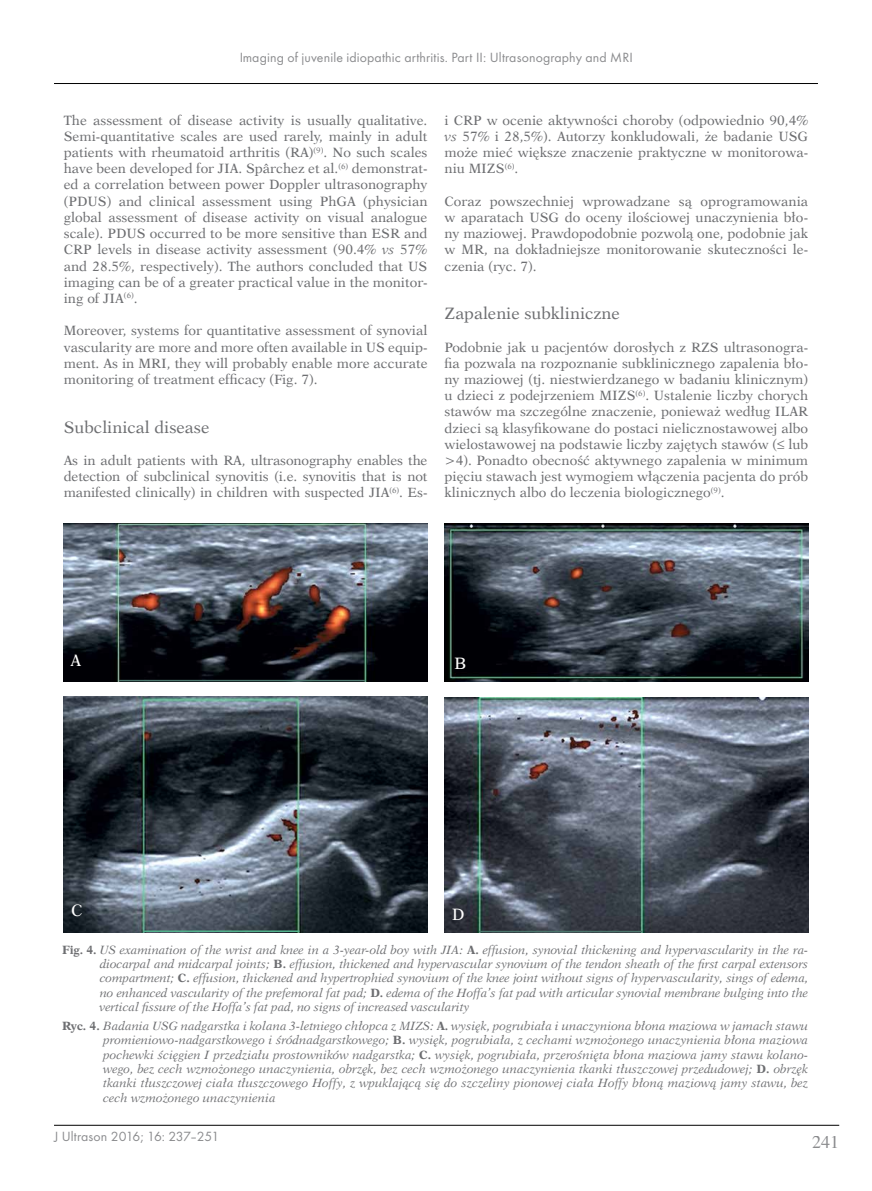
<style>
.page{position:relative;width:872px;height:1191px;background:#fff}
.page>*{position:absolute;margin:0;border:0;box-sizing:border-box;transform-origin:0 0}
.t1{font:18px "Times";color:#6d6e71}
.t2{font:16.5px "Dutch 823 EU";color:#6d6e71}
.t3{font:16.5px "Dutch 823 EU";color:#fff}
.t4{font:13.8px "Futura TCE";letter-spacing:.01em;color:#6d6e71}
.t5{font:13.5px/16.2px "Dutch 823 EU";color:#6d6e71;text-align:justify}
.t6{font:italic 12px/14.4px "Dutch 823 EU";letter-spacing:-.005em;color:#6d6e71;text-align:justify}
.s1{font-style:italic}
.s2{font-weight:700;font-style:normal}
</style>
<div class="page">
<hr style="left:54px;top:1125px;width:785px;height:1px;background:#000">
<hr style="left:54px;top:83px;width:764px;height:1px;background:#000">
<img style="left:64px;top:523px;width:363px;height:158px">
<img style="left:444px;top:697px;width:364px;height:235px">
<hr style="left:479px;top:930px;width:163px;height:2px;background:#4b746b">
<hr style="left:119px;top:680px;width:246px;height:1px;background:#4b746b">
<img style="left:64px;top:697px;width:363px;height:235px">
<img style="left:444px;top:523px;width:364px;height:158px">
<hr style="left:144px;top:930px;width:155px;height:2px;background:#53b28d">
<p class="t4" style="left:239px;top:49px;width:395px">Imaging of juvenile idiopathic arthritis. Part II: Ultrasonography and MRI</p>
<p class="t5" style="left:64px;top:112px;width:365px">The assessment of disease activity is usually qualitative.<br>Semi-quantitative scales are used rarely, mainly in adult patients with rheumatoid arthritis (RA)<sup>(9)</sup>. No such scales have been developed for JIA. Spârchez et al.<sup>(6)</sup> demonstrat&shy;ed a correlation between power Doppler ultrasonography (PDUS) and clinical assessment using PhGA (physician global assessment of disease activity on visual analogue scale). PDUS occurred to be more sensitive than ESR and CRP levels in disease activity assessment (90.4% <span class="s1">vs</span> 57% and 28.5%, respectively). The authors concluded that US imaging can be of a greater practical value in the monitor&shy;ing of JIA<sup>(6)</sup>.</p>
<p class="t5" style="left:64px;top:323px;width:365px">Moreover, systems for quantitative assessment of synovial vascularity are more and more often available in US equip&shy;ment. As in MRI, they will probably enable more accurate monitoring of treatment efficacy (Fig. 7).</p>
<p class="t2" style="left:64px;top:417px;width:147px">Subclinical disease</p>
<p class="t5" style="left:64px;top:452px;width:365px">As in adult patients with RA, ultrasonography enables the detection of subclinical synovitis (i.e. synovitis that is not manifested clinically) in children with suspected JIA<sup>(6)</sup>. Es-</p>
<p class="t5" style="left:444px;top:112px;width:365px">i CRP w ocenie aktywności choroby (odpowiednio 90,4% <span class="s1">vs</span> 57% i 28,5%). Autorzy konkludowali, że badanie USG może mieć większe znaczenie praktyczne w monitorowa&shy;niu MIZS<sup>(6)</sup>.</p>
<p class="t5" style="left:444px;top:193px;width:365px">Coraz powszechniej wprowadzane są oprogramowania w aparatach USG do oceny ilościowej unaczynienia bło&shy;ny maziowej. Prawdopodobnie pozwolą one, podobnie jak w MR, na dokładniejsze monitorowanie skuteczności le&shy;czenia (ryc. 7).</p>
<p class="t2" style="left:444px;top:303px;width:177px">Zapalenie subkliniczne</p>
<p class="t5" style="left:444px;top:339px;width:365px">Podobnie jak u pacjentów dorosłych z RZS ultrasonogra&shy;fia pozwala na rozpoznanie subklinicznego zapalenia bło&shy;ny maziowej (tj. niestwierdzanego w badaniu klinicznym) u dzieci z podejrzeniem MIZS<sup>(6)</sup>. Ustalenie liczby chorych stawów ma szczególne znaczenie, ponieważ według ILAR dzieci są klasyfikowane do postaci nielicznostawowej albo wielostawowej na podstawie liczby zajętych stawów (≤ lub &gt;4). Ponadto obecność aktywnego zapalenia w minimum pięciu stawach jest wymogiem włączenia pacjenta do prób klinicznych albo do leczenia biologicznego<sup>(9)</sup>.</p>
<p class="t3" style="left:71px;top:650px;width:12px">A</p>
<p class="t3" style="left:454px;top:652px;width:14px">B</p>
<p class="t3" style="left:71px;top:900px;width:13px">C</p>
<p class="t3" style="left:452px;top:903px;width:14px">D</p>
<p class="t6" style="left:100px;top:942px;width:710px;text-indent:-37px"><span class="s2">Fig. 4.</span> US examination of the wrist and knee in a 3-year-old boy with JIA: <span class="s2">A.</span> effusion, synovial thickening and hypervascularity in the ra&shy;diocarpal and midcarpal joints; <span class="s2">B.</span> effusion, thickened and hypervascular synovium of the tendon sheath of the first carpal extensors compartment; <span class="s2">C.</span> effusion, thickened and hypertrophied synovium of the knee joint without signs of hypervascularity, sings of edema, no enhanced vascularity of the prefemoral fat pad; <span class="s2">D.</span> edema of the Hoffa’s fat pad with articular synovial membrane bulging into the vertical fissure of the Hoffa’s fat pad, no signs of increased vascularity</p>
<p class="t6" style="left:103px;top:1018px;width:706px;text-indent:-41px"><span class="s2">Ryc. 4.</span> Badania USG nadgarstka i kolana 3-letniego chłopca z MIZS: <span class="s2">A.</span> wysięk, pogrubiała i unaczyniona błona maziowa w jamach stawu promieniowo-nadgarstkowego i śródnadgarstkowego; <span class="s2">B.</span> wysięk, pogrubiała, z cechami wzmożonego unaczynienia błona maziowa pochewki ścięgien I przedziału prostowników nadgarstka; <span class="s2">C.</span> wysięk, pogrubiała, przerośnięta błona maziowa jamy stawu kolano&shy;wego, bez cech wzmożonego unaczynienia, obrzęk, bez cech wzmożonego unaczynienia tkanki tłuszczowej przedudowej; <span class="s2">D.</span> obrzęk tkanki tłuszczowej ciała tłuszczowego Hoffy, z wpuklającą się do szczeliny pionowej ciała Hoffy błoną maziową jamy stawu, bez cech wzmożonego unaczynienia</p>
<p class="t4" style="left:54px;top:1128px;width:167px">J Ultrason 2016; 16: 237–251</p>
<h1 class="t1" style="left:812px;top:1125px;width:28px">241</h1>
</div>
